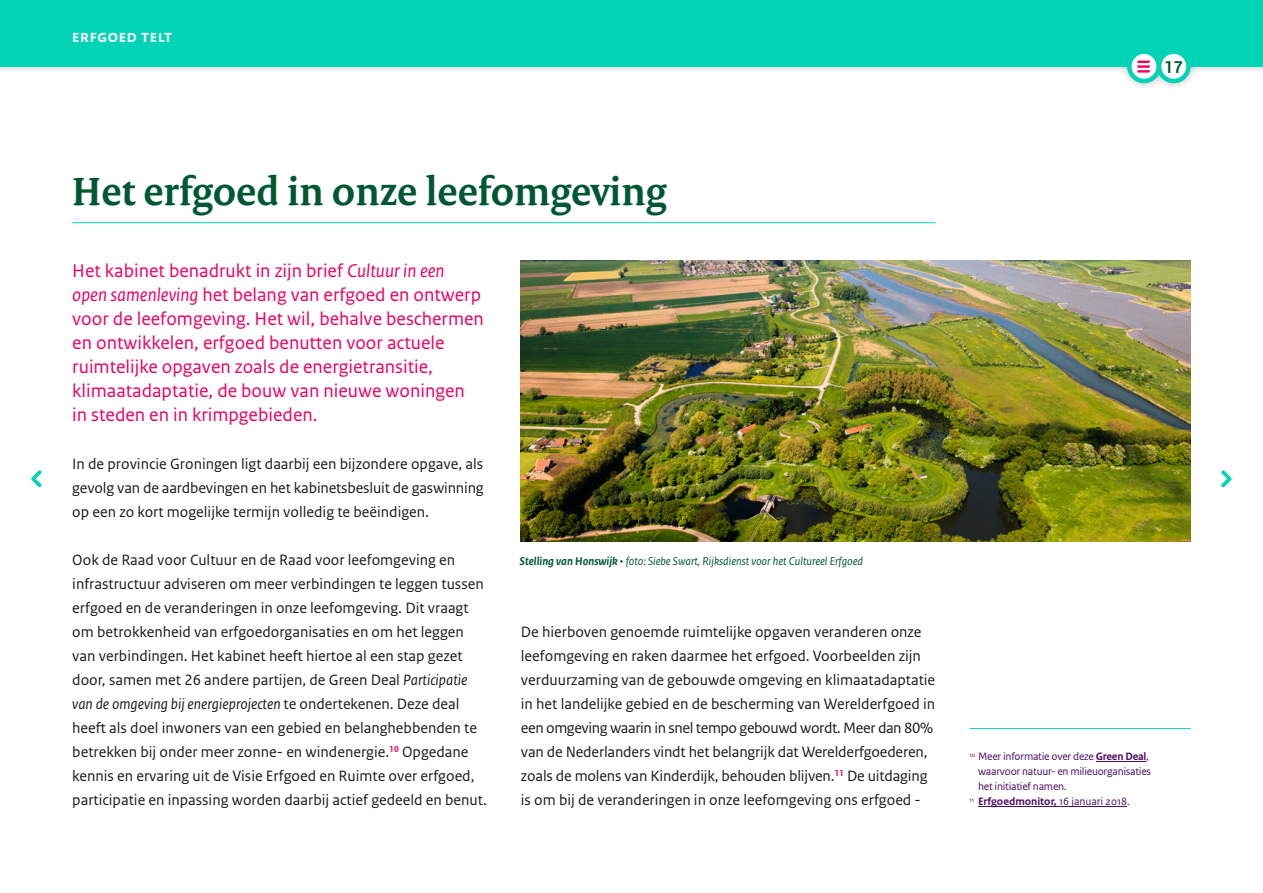
<style>
.page{position:relative;width:1263px;height:893px;background:#fff}
.page>*{position:absolute;margin:0;border:0;box-sizing:border-box;transform-origin:0 0}
.t1{font:700 42px "Rijksoverheid Serif";color:#005832}
.t2{font:19.5px/24px "Rijksoverheid Sans Text";color:#ec005f}
.t3{font:700 18px "Rijksoverheid Sans Heading";letter-spacing:.04em;color:#fff}
.t4{font:700 18px "Rijksoverheid Sans Heading";color:#005832}
.t5{font:15.75px/24px "Rijksoverheid Sans Text";color:#1a1a18}
.t6{font:italic 12px "Rijksoverheid Sans Text";color:#005832}
.t7{font:11.25px "Rijksoverheid Sans Text";letter-spacing:-.02em;color:#4b0c61}
.t8{font:700 11.25px "Rijksoverheid Sans Text";color:#4b0c61}
.s1{font-style:italic}
.s2{font-weight:700}
.s3{font-weight:400}
</style>
<div class="page">
<hr style="left:969px;top:728px;width:222px;height:1px;background:#00d3b6">
<hr style="left:1096px;top:761px;width:50px;height:1px;background:#4b0c61">
<hr style="left:978px;top:806px;width:149px;height:1px;background:#4b0c61">
<div style="left:0;top:0;width:1263px;height:91px;background:#1a1a18;opacity:.3"></div>
<div style="left:0;top:0;width:1263px;height:67px;background:#00d3b6"></div>
<svg style="left:1159px;top:52px;width:29px;height:29px"></svg>
<div style="left:1157px;top:49px;width:34px;height:34px;border:4px solid #00d3b6;border-radius:50%"></div>
<svg style="left:1129px;top:52px;width:30px;height:29px"></svg>
<div style="left:1127px;top:49px;width:34px;height:34px;border:4px solid #00d3b6;border-radius:50%"></div>
<svg style="left:1137px;top:61px;width:13px;height:12px"></svg>
<svg style="left:1221px;top:470px;width:11px;height:18px"></svg>
<svg style="left:31px;top:470px;width:11px;height:18px"></svg>
<hr style="left:72px;top:222px;width:863px;height:1px;background:#00d3b6">
<img style="left:521px;top:261px;width:670px;height:280px">
<p class="t3" style="left:72px;top:26px;width:101px">erfgoed telt</p>
<p class="t4" style="left:1164px;top:57px;width:20px">17</p>
<h1 class="t1" style="left:72px;top:166px;width:596px">Het erfgoed in onze leefomgeving</h1>
<p class="t2" style="left:72px;top:259px;width:413px">Het kabinet benadrukt in zijn brief <span class="s1">Cultuur in een open samenleving</span> het belang van erfgoed en ontwerp voor de leefomgeving. Het wil, behalve beschermen en ontwikkelen, erfgoed benutten voor actuele ruimtelijke opgaven zoals de energietransitie, klimaatadaptatie, de bouw van nieuwe woningen in steden en in krimpgebieden.</p>
<p class="t5" style="left:72px;top:452px;width:413px;text-align:justify">In de provincie Groningen ligt daarbij een bijzondere opgave, als gevolg van de aardbevingen en het kabinetsbesluit de gaswinning op een zo kort mogelijke termijn volledig te beëindigen.</p>
<p class="t5" style="left:72px;top:548px;width:416px">Ook de Raad voor Cultuur en de Raad voor leefomgeving en infrastructuur adviseren om meer verbindingen te leggen tussen erfgoed en de veranderingen in onze leefomgeving. Dit vraagt om betrokkenheid van erfgoedorganisaties en om het leggen van verbindingen. Het kabinet heeft hiertoe al een stap gezet door, samen met 26 andere partijen, de Green Deal <span class="s1">Participatie van de omgeving bij energieprojecten</span> te ondertekenen. Deze deal heeft als doel inwoners van een gebied en belanghebbenden te betrekken bij onder meer zonne- en windenergie.<sup>10</sup> Opgedane kennis en ervaring uit de Visie Erfgoed en Ruimte over erfgoed, participatie en inpassing worden daarbij actief gedeeld en benut.</p>
<p class="t6" style="left:520px;top:555px;width:345px"><span class="s2">Stelling van Honswijk</span> • foto: Siebe Swart, Rijksdienst voor het Cultureel Erfgoed</p>
<p class="t5" style="left:521px;top:620px;width:416px">De hierboven genoemde ruimtelijke opgaven veranderen onze leefomgeving en raken daarmee het erfgoed. Voorbeelden zijn verduurzaming van de gebouwde omgeving en klimaatadaptatie in het landelijke gebied en de bescherming van Werelderfgoed in een omgeving waarin in snel tempo gebouwd wordt. Meer dan 80% van de Nederlanders vindt het belangrijk dat Werelderfgoederen, zoals de molens van Kinderdijk, behouden blijven.<sup>11</sup> De uitdaging is om bij de veranderingen in onze leefomgeving ons erfgoed -</p>
<p class="t7" style="left:969px;top:750px;width:181px"><sup>10</sup> Meer informatie over deze <span class="s2">Green Deal</span>,</p>
<p class="t7" style="left:978px;top:765px;width:175px">waarvoor natuur- en milieuorganisaties</p>
<p class="t7" style="left:978px;top:780px;width:90px">het initiatief namen.</p>
<p class="t8" style="left:969px;top:795px;width:162px"><sup>11</sup> Erfgoedmonitor, <span class="s3">16 januari 2018.</span></p>
</div>
